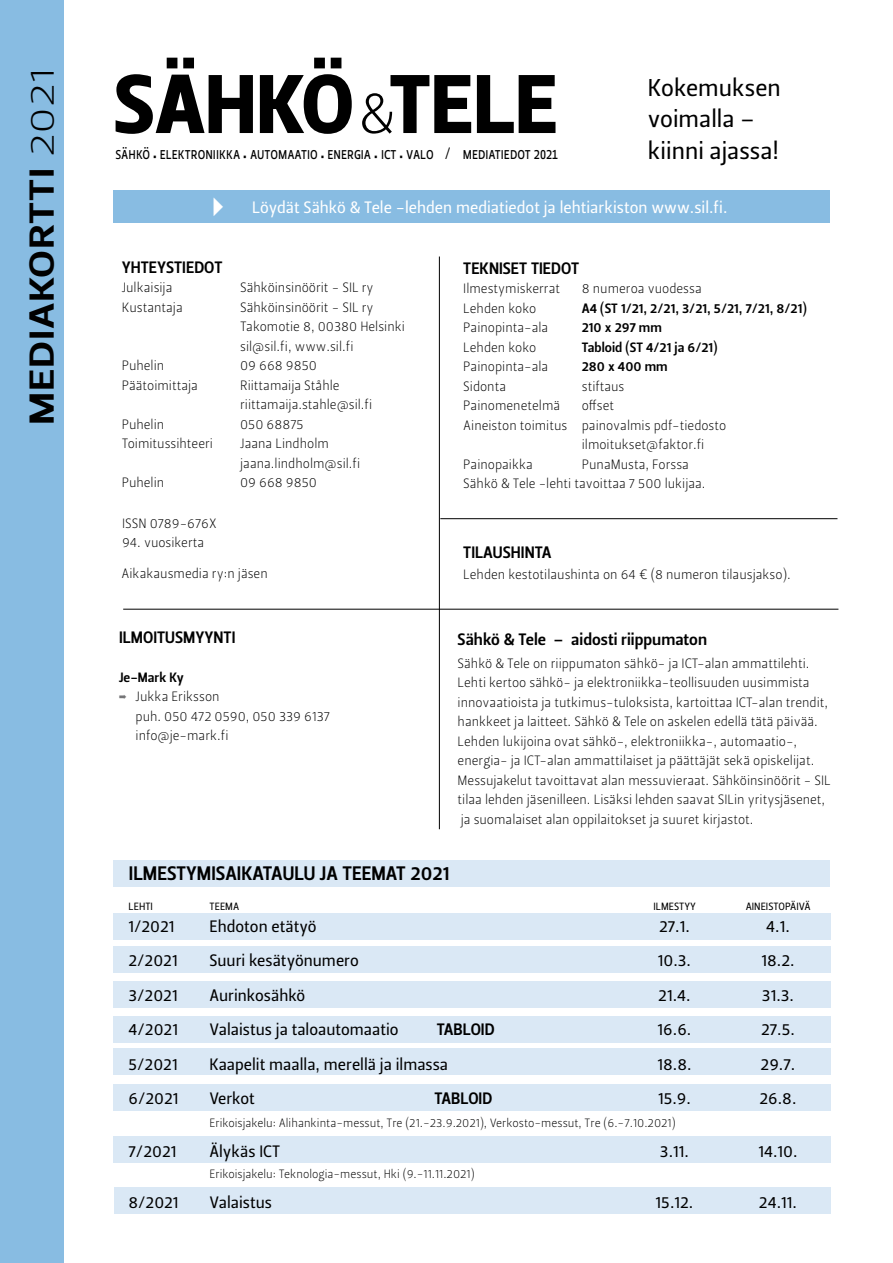
<style>
.page{position:relative;width:893px;height:1263px;background:#fff}
.page>*{position:absolute;margin:0;border:0;box-sizing:border-box;transform-origin:0 0}
.t1{font:82.8px "Leitura Sans Grot 4";letter-spacing:.015em;color:#000}
.t2{font:34.5px "Leitura Sans Grot 3";letter-spacing:.015em;color:#000;scale:1.3 1}
.t3{font:24.3px/31.5px "Leitura Sans Grot 2";color:#000}
.t4{font:19.5px "Leitura Sans Grot 3";color:#000}
.t5{font:16.5px "Leitura Sans Grot 2";color:#000}
.t6{font:16.5px "Leitura Sans Grot 3";color:#000}
.t7{font:16.5px "Leitura Sans Grot 2";color:#000;scale:.8 1}
.t8{font:16.5px "Leitura Sans Grot 2";color:#fff}
.t9{font:13.5px/19.5px "Leitura Sans Grot 1";color:#000}
.t10{font:13.5px "Leitura Sans Grot 3";color:#000}
.t11{font:12px "Leitura Sans Grot 1";color:#000}
.t12{font:10.5px "Leitura Sans Grot 2";color:#000}
.s1{font-family:"Leitura Sans Grot 1"}
.s2{font-family:"Leitura Sans Grot 1";font-size:56.1px}
.s3{font-family:"Leitura Sans Grot 3"}
.s4{color:#757577}
</style>
<div class="page">
<div style="left:113px;top:860px;width:716px;height:27px;background:#dae8f5"></div>
<div style="left:0;top:0;width:64px;height:1263px;background:#88bce2"></div>
<div style="left:113px;top:190px;width:717px;height:33px;background:#88bce2"></div>
<hr style="left:123px;top:609px;width:715px;height:1px;background:#000">
<hr style="left:439px;top:257px;width:1px;height:572px;background:#000">
<hr style="left:440px;top:518px;width:397px;height:1px;background:#000">
<div style="left:113px;top:913px;width:718px;height:27px;background:#dae8f5"></div>
<div style="left:114px;top:981px;width:717px;height:26px;background:#dae8f5"></div>
<div style="left:114px;top:1048px;width:717px;height:27px;background:#dae8f5"></div>
<div style="left:114px;top:1136px;width:717px;height:26px;background:#dae8f5"></div>
<div style="left:114px;top:947px;width:717px;height:26px;background:#dae8f5"></div>
<div style="left:114px;top:1016px;width:717px;height:26px;background:#dae8f5"></div>
<div style="left:114px;top:1084px;width:717px;height:27px;background:#dae8f5"></div>
<div style="left:114px;top:1187px;width:716px;height:26px;background:#dae8f5"></div>
<h2 class="t2" style="left:22px;top:425px;width:276px;rotate:-90deg">MEDIAKORTTI <span class="s1">2021</span></h2>
<h1 class="t1" style="left:114px;top:56px;width:445px">SÄHKÖ<span class="s2">&amp;</span>TELE</h1>
<h3 class="t3" style="left:648px;top:72px;width:134px">Kokemuksen voimalla – kiinni ajassa!</h3>
<p class="t8" style="left:203px;top:198px;width:527px">✔ Löydät Sähkö &amp; Tele -lehden mediatiedot ja lehtiarkiston www.sil.fi.</p>
<p class="t7" style="left:115px;top:144px;width:399px">sähkö <span class="s3">•</span> elektroniikka <span class="s3">•</span> automaatio <span class="s3">•</span> energia <span class="s3">•</span> ict <span class="s3">•</span> valo</p>
<p class="t7" style="left:445px;top:144px;width:143px">/ mediatiedot 2021</p>
<p class="t6" style="left:122px;top:257px;width:102px">YHTEYSTIEDOT</p>
<p class="t9" style="left:122px;top:278px;width:52px">Julkaisija</p>
<p class="t9" style="left:240px;top:278px;width:135px">Sähköinsinöörit - SIL ry</p>
<p class="t9" style="left:122px;top:297px;width:63px">Kustantaja</p>
<p class="t9" style="left:240px;top:297px;width:166px">Sähköinsinöörit - SIL ry<br>Takomotie 8, 00380 Helsinki sil@sil.fi, www.sil.fi</p>
<p class="t9" style="left:122px;top:356px;width:44px">Puhelin</p>
<p class="t9" style="left:240px;top:356px;width:78px">09 668 9850</p>
<p class="t9" style="left:122px;top:375px;width:78px">Päätoimittaja</p>
<p class="t9" style="left:240px;top:375px;width:134px">Riittamaija Ståhle riittamaija.stahle@sil.fi</p>
<p class="t9" style="left:122px;top:414px;width:44px">Puhelin</p>
<p class="t9" style="left:240px;top:414px;width:65px">050 68875</p>
<p class="t9" style="left:122px;top:434px;width:93px">Toimitussihteeri</p>
<p class="t9" style="left:240px;top:434px;width:121px">Jaana Lindholm jaana.lindholm@sil.fi</p>
<p class="t9" style="left:122px;top:473px;width:44px">Puhelin</p>
<p class="t9" style="left:240px;top:473px;width:78px">09 668 9850</p>
<p class="t9" style="left:122px;top:514px;width:96px">ISSN 0789-676X</p>
<p class="t9" style="left:122px;top:533px;width:84px">94. vuosikerta</p>
<p class="t9" style="left:122px;top:564px;width:148px">Aikakausmedia ry:n jäsen</p>
<p class="t6" style="left:463px;top:259px;width:117px">TEKNISET TIEDOT</p>
<p class="t9" style="left:463px;top:279px;width:98px">Ilmestymiskerrat</p>
<p class="t9" style="left:582px;top:279px;width:121px">8 numeroa vuodessa</p>
<p class="t9" style="left:463px;top:299px;width:74px">Lehden koko</p>
<p class="t10" style="left:582px;top:300px;width:226px">A4 (ST 1/21, 2/21, 3/21, 5/21, 7/21, 8/21)</p>
<p class="t9" style="left:463px;top:318px;width:87px">Painopinta-ala</p>
<p class="t10" style="left:582px;top:320px;width:82px">210 x 297 mm</p>
<p class="t9" style="left:463px;top:338px;width:74px">Lehden koko</p>
<p class="t10" style="left:582px;top:339px;width:137px">Tabloid (ST 4/21 ja 6/21)</p>
<p class="t9" style="left:463px;top:357px;width:87px">Painopinta-ala</p>
<p class="t10" style="left:582px;top:359px;width:87px">280 x 400 mm</p>
<p class="t9" style="left:463px;top:377px;width:44px">Sidonta</p>
<p class="t9" style="left:582px;top:377px;width:44px">stiftaus</p>
<p class="t9" style="left:463px;top:396px;width:98px">Painomenetelmä</p>
<p class="t9" style="left:582px;top:396px;width:34px">offset</p>
<p class="t9" style="left:463px;top:416px;width:265px">Aineiston toimitus painovalmis pdf-tiedosto</p>
<p class="t9" style="left:582px;top:435px;width:124px">ilmoitukset@faktor.fi</p>
<p class="t9" style="left:463px;top:455px;width:71px">Painopaikka</p>
<p class="t9" style="left:463px;top:455px;width:244px;text-indent:119px">PunaMusta, Forssa<br>Sähkö &amp; Tele -lehti tavoittaa 7 500 lukijaa.</p>
<p class="t6" style="left:463px;top:543px;width:90px">TILAUSHINTA</p>
<p class="t9" style="left:463px;top:565px;width:329px">Lehden kestotilaushinta on 64 € (8 numeron tilausjakso).</p>
<p class="t6" style="left:119px;top:627px;width:118px">ILMOITUSMYYNTI</p>
<p class="t10" style="left:119px;top:669px;width:66px">Je-Mark Ky</p>
<p class="t9" style="left:136px;top:687px;width:196px;text-indent:-16px"><span class="s4">➡</span> Jukka Eriksson<br>puh. 050 472 0590, 050 339 6137 info@je-mark.fi</p>
<p class="t6" style="left:458px;top:630px;width:251px">Sähkö &amp; Tele – aidosti riippumaton</p>
<p class="t9" style="left:458px;top:654px;width:375px">Sähkö &amp; Tele on riippumaton sähkö- ja ICT-alan ammattilehti.<br>Lehti kertoo sähkö- ja elektroniikka-teollisuuden uusimmista innovaatioista ja tutkimus-tuloksista, kartoittaa ICT-alan trendit, hankkeet ja laitteet. Sähkö &amp; Tele on askelen edellä tätä päivää.<br>Lehden lukijoina ovat sähkö-, elektroniikka-, automaatio-, energia- ja ICT-alan ammattilaiset ja päättäjät sekä opiskelijat.<br>Messujakelut tavoittavat alan messuvieraat. Sähköinsinöörit - SIL tilaa lehden jäsenilleen. Lisäksi lehden saavat SILin yritysjäsenet, ja suomalaiset alan oppilaitokset ja suuret kirjastot.</p>
<h3 class="t4" style="left:129px;top:862px;width:322px">ILMESTYMISAIKATAULU JA TEEMAT 2021</h3>
<p class="t12" style="left:129px;top:900px;width:26px">LEHTI</p>
<p class="t12" style="left:210px;top:900px;width:31px">TEEMA</p>
<p class="t12" style="left:653px;top:900px;width:44px">ILMESTYY</p>
<p class="t12" style="left:746px;top:900px;width:67px">AINEISTOPÄIVÄ</p>
<p class="t5" style="left:128px;top:916px;width:48px">1/2021</p>
<p class="t5" style="left:209px;top:916px;width:109px">Ehdoton etätyö</p>
<p class="t5" style="left:659px;top:916px;width:32px">27.1.</p>
<p class="t5" style="left:766px;top:916px;width:25px">4.1.</p>
<p class="t5" style="left:128px;top:951px;width:51px">2/2021</p>
<p class="t5" style="left:209px;top:951px;width:151px">Suuri kesätyönumero</p>
<p class="t5" style="left:658px;top:951px;width:35px">10.3.</p>
<p class="t5" style="left:761px;top:951px;width:35px">18.2.</p>
<p class="t5" style="left:128px;top:985px;width:51px">3/2021</p>
<p class="t5" style="left:209px;top:985px;width:97px">Aurinkosähkö</p>
<p class="t5" style="left:658px;top:985px;width:34px">21.4.</p>
<p class="t5" style="left:762px;top:985px;width:34px">31.3.</p>
<p class="t5" style="left:128px;top:1020px;width:51px">4/2021</p>
<p class="t5" style="left:209px;top:1020px;width:191px">Valaistus ja taloautomaatio</p>
<p class="t6" style="left:437px;top:1020px;width:59px">TABLOID</p>
<p class="t5" style="left:658px;top:1020px;width:35px">16.6.</p>
<p class="t5" style="left:761px;top:1020px;width:35px">27.5.</p>
<p class="t5" style="left:128px;top:1054px;width:51px">5/2021</p>
<p class="t5" style="left:209px;top:1054px;width:240px">Kaapelit maalla, merellä ja ilmassa</p>
<p class="t5" style="left:657px;top:1054px;width:36px">18.8.</p>
<p class="t5" style="left:761px;top:1054px;width:36px">29.7.</p>
<p class="t5" style="left:128px;top:1089px;width:52px">6/2021</p>
<p class="t5" style="left:209px;top:1089px;width:47px">Verkot</p>
<p class="t6" style="left:434px;top:1089px;width:59px">TABLOID</p>
<p class="t5" style="left:658px;top:1089px;width:34px">15.9.</p>
<p class="t5" style="left:759px;top:1089px;width:38px">26.8.</p>
<p class="t11" style="left:209px;top:1115px;width:468px">Erikoisjakelu: Alihankinta-messut, Tre (21.-23.9.2021), Verkosto-messut, Tre (6.-7.10.2021)</p>
<p class="t5" style="left:128px;top:1141px;width:50px">7/2021</p>
<p class="t5" style="left:209px;top:1141px;width:72px">Älykäs ICT</p>
<p class="t5" style="left:660px;top:1141px;width:31px">3.11.</p>
<p class="t5" style="left:758px;top:1141px;width:41px">14.10.</p>
<p class="t11" style="left:209px;top:1166px;width:267px">Erikoisjakelu: Teknologia-messut, Hki (9.-11.11.2021)</p>
<p class="t5" style="left:128px;top:1192px;width:52px">8/2021</p>
<p class="t5" style="left:209px;top:1192px;width:64px">Valaistus</p>
<p class="t5" style="left:656px;top:1192px;width:39px">15.12.</p>
<p class="t5" style="left:759px;top:1192px;width:40px">24.11.</p>
</div>
